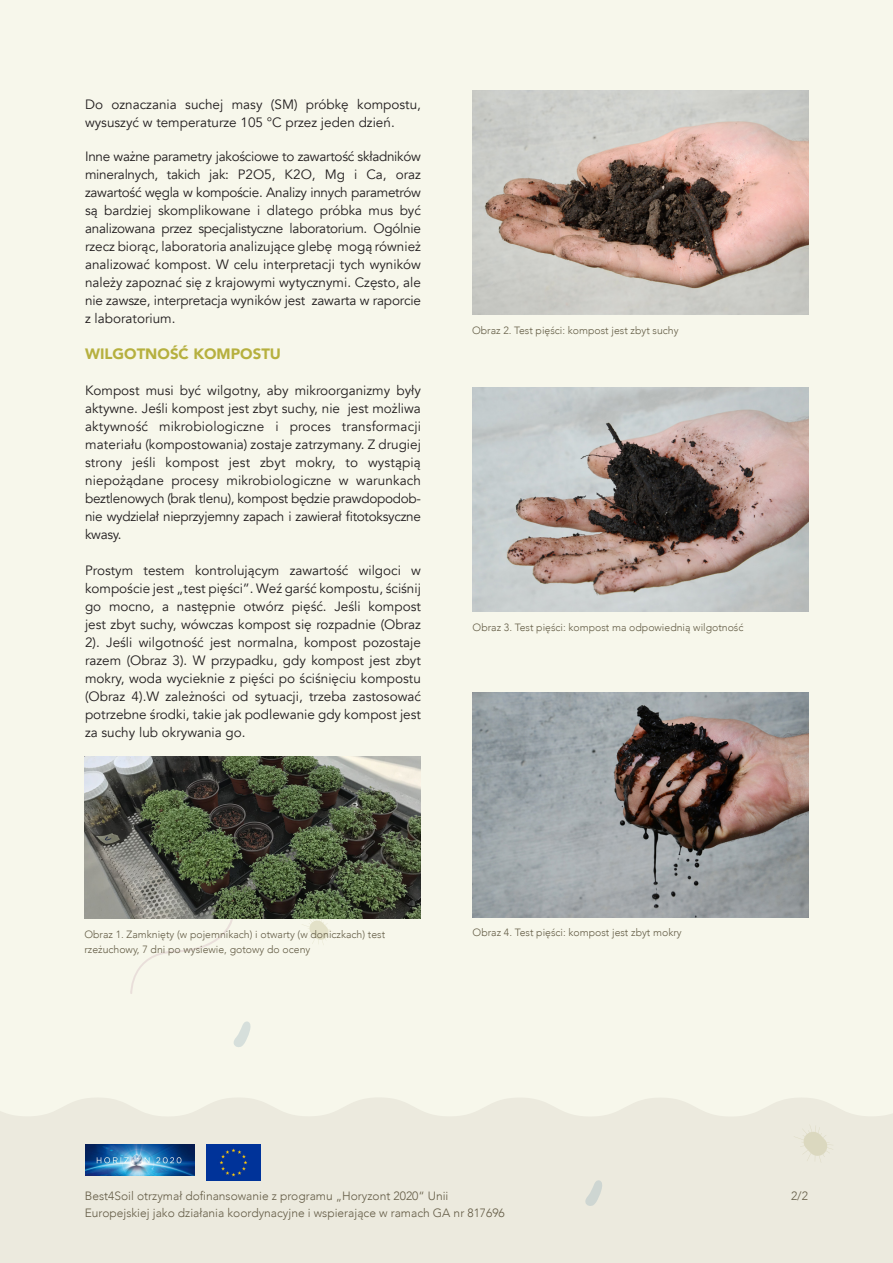
<style>
.page{position:relative;width:893px;height:1263px;background:#f7f7eb}
.page>*{position:absolute;margin:0;border:0;box-sizing:border-box;transform-origin:0 0}
.t1{font:900 15px "Avenir";color:#b6b03f}
.t2{font:13.5px/18px "Avenir";color:#231f20;text-align:justify}
.t3{font:300 12px "Avenir";color:#645c46}
.t4{font:300 10.5px/15px "Avenir";color:#635c45}
</style>
<div class="page">
<div style="left:0;top:1098px;width:893px;height:165px;background:#eceade"></div>
<svg style="left:794px;top:1124px;width:39px;height:39px"></svg>
<svg style="left:130px;top:919px;width:103px;height:75px"></svg>
<svg style="left:585px;top:1180px;width:19px;height:27px"></svg>
<svg style="left:302px;top:919px;width:31px;height:26px"></svg>
<svg style="left:234px;top:1021px;width:17px;height:26px"></svg>
<img style="left:85px;top:1144px;width:109px;height:31px">
<img style="left:207px;top:1144px;width:53px;height:36px">
<img style="left:84px;top:756px;width:337px;height:163px">
<img style="left:472px;top:90px;width:337px;height:225px">
<img style="left:472px;top:387px;width:337px;height:225px">
<img style="left:472px;top:692px;width:337px;height:225px">
<p class="t2" style="left:85px;top:95px;width:337px">Do oznaczania suchej masy (SM) próbkę kompostu, wysuszyć w temperaturze 105 °C przez jeden dzień.</p>
<p class="t2" style="left:85px;top:148px;width:337px">Inne ważne parametry jakościowe to zawartość składników mineralnych, takich jak: P2O5, K2O, Mg i Ca, oraz zawartość węgla w kompoście. Analizy innych parametrów są bardziej skomplikowane i dlatego próbka mus być analizowana przez specjalistyczne laboratorium. Ogólnie rzecz biorąc, laboratoria analizujące glebę mogą również analizować kompost. W celu interpretacji tych wyników należy zapoznać się z krajowymi wytycznymi. Często, ale nie zawsze, interpretacja wyników jest zawarta w raporcie z laboratorium.</p>
<p class="t1" style="left:85px;top:341px;width:198px">WILGOTNOŚĆ KOMPOSTU</p>
<p class="t2" style="left:85px;top:382px;width:337px">Kompost musi być wilgotny, aby mikroorganizmy były aktywne. Jeśli kompost jest zbyt suchy, nie jest możliwa aktywność mikrobiologiczne i proces transformacji materiału (kompostowania) zostaje zatrzymany. Z drugiej strony jeśli kompost jest zbyt mokry, to wystąpią niepożądane procesy mikrobiologiczne w warunkach beztlenowych (brak tlenu), kompost będzie prawdopodob&shy;nie wydzielał nieprzyjemny zapach i zawierał fitotoksyczne kwasy.</p>
<p class="t2" style="left:85px;top:562px;width:337px">Prostym testem kontrolującym zawartość wilgoci w kompoście jest „test pięści”. Weź garść kompostu, ściśnij go mocno, a następnie otwórz pięść. Jeśli kompost jest zbyt suchy, wówczas kompost się rozpadnie (Obraz 2). Jeśli wilgotność jest normalna, kompost pozostaje razem (Obraz 3). W przypadku, gdy kompost jest zbyt mokry, woda wycieknie z pięści po ściśnięciu kompostu (Obraz 4).W zależności od sytuacji, trzeba zastosować potrzebne środki, takie jak podlewanie gdy kompost jest za suchy lub okrywania go.</p>
<p class="t4" style="left:472px;top:323px;width:208px">Obraz 2. Test pięści: kompost jest zbyt suchy</p>
<p class="t4" style="left:473px;top:620px;width:272px">Obraz 3. Test pięści: kompost ma odpowiednią wilgotność</p>
<p class="t4" style="left:84px;top:927px;width:302px">Obraz 1. Zamknięty (w pojemnikach) i otwarty (w doniczkach) test rzeżuchowy, 7 dni po wysiewie, gotowy do oceny</p>
<p class="t4" style="left:473px;top:925px;width:211px">Obraz 4. Test pięści: kompost jest zbyt mokry</p>
<p class="t3" style="left:85px;top:1189px;width:365px">Best4Soil otrzymał dofinansowanie z programu „Horyzont 2020“ Unii</p>
<p class="t3" style="left:85px;top:1205px;width:422px">Europejskiej jako działania koordynacyjne i wspierające w ramach GA nr 817696</p>
<p class="t3" style="left:791px;top:1189px;width:18px">2/2</p>
</div>
